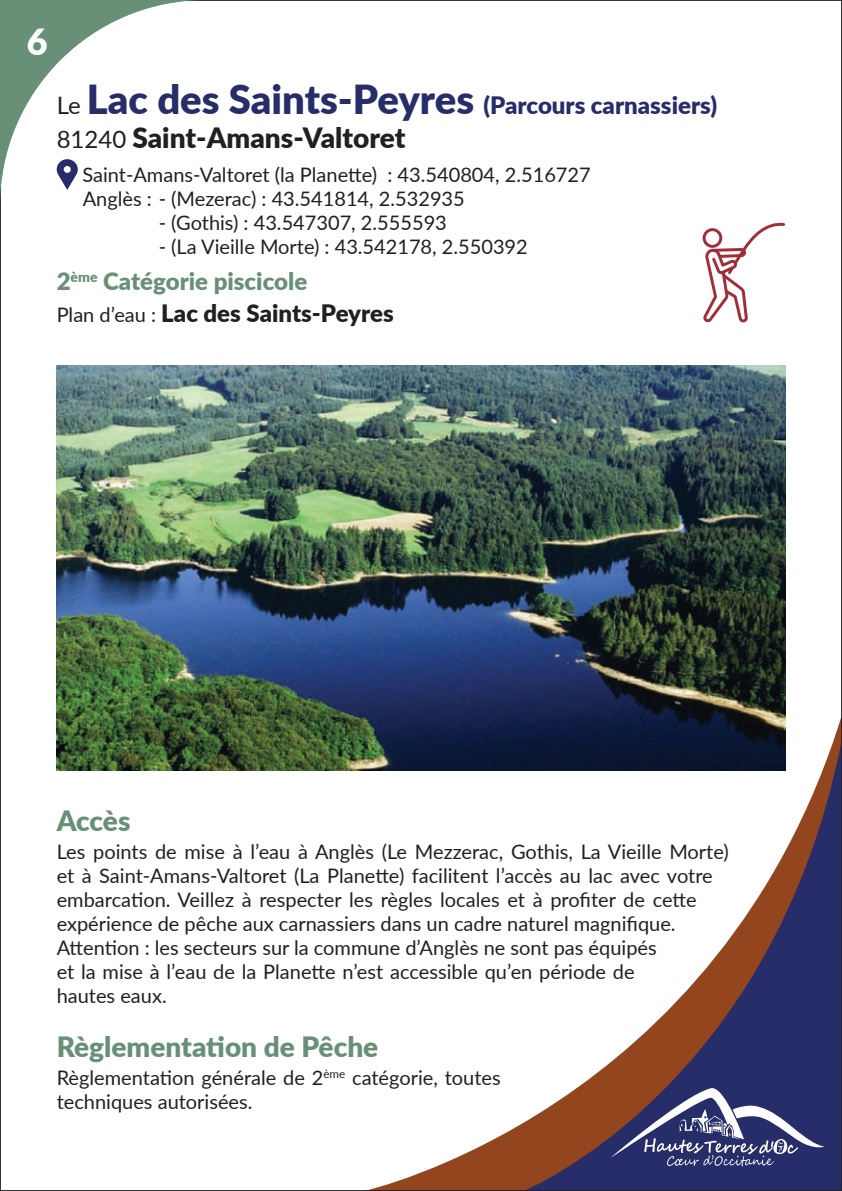
<style>
.page{position:relative;width:842px;height:1191px;background:#fff}
.page>*{position:absolute;margin:0;border:0;box-sizing:border-box;transform-origin:0 0}
.t1{font:900 36px "Lato";color:#fff}
.t2{font:900 28px "Lato";color:#689077}
.t3{font:900 28px "Lato";color:#231f20}
.t4{font:900 24px/32px "Lato";color:#689077}
.t5{font:900 24px "Lato";color:#272d69}
.t6{font:20px/24px "Lato";color:#231f20}
.s1{font-weight:400;color:#231f20}
.s2{font-size:40px}
.s3{font-weight:400;font-size:24px}
.s4{font-weight:400;font-size:20px;color:#231f20}
.s5{color:#231f20}
</style>
<div class="page">
<svg style="left:364px;top:714px;width:476px;height:475px"></svg>
<svg style="left:523px;top:738px;width:317px;height:451px"></svg>
<svg style="left:610px;top:1087px;width:215px;height:79px;background:#57557d"></svg>
<svg style="left:0;top:0;width:206px;height:206px"></svg>
<svg style="left:57px;top:159px;width:21px;height:31px"></svg>
<img style="left:57px;top:365px;width:728px;height:405px">
<div style="left:703px;top:228px;width:19px;height:20px;border:3px solid #a22d39;border-radius:50%"></div>
<svg style="left:704px;top:222px;width:82px;height:101px"></svg>
<h1 class="t1" style="left:27px;top:14px;width:22px">6</h1>
<p class="t5" style="left:57px;top:87px;width:662px"><span class="s1">Le</span> <span class="s2">Lac des Saints-Peyres</span> (Parcours carnassiers)</p>
<h2 class="t3" style="left:57px;top:116px;width:350px"><span class="s3">81240</span> Saint-Amans-Valtoret</h2>
<p class="t6" style="left:82px;top:162px;width:510px">Saint-Amans-Valtoret (la Planette) : 43.540804, 2.516727<br>Anglès : - (Mezerac) : 43.541814, 2.532935</p>
<p class="t6" style="left:159px;top:210px;width:290px">- (Gothis) : 43.547307, 2.555593</p>
<p class="t6" style="left:159px;top:234px;width:371px">- (La Vieille Morte) : 43.542178, 2.550392</p>
<p class="t4" style="left:57px;top:264px;width:338px">2<sup>ème</sup> Catégorie piscicole<br><span class="s4">Plan d’eau :</span> <span class="s5">Lac des Saints-Peyres</span></p>
<h2 class="t2" style="left:57px;top:799px;width:75px">Accès</h2>
<p class="t6" style="left:57px;top:838px;width:673px">Les points de mise à l’eau à Anglès (Le Mezzerac, Gothis, La Vieille Morte) et à Saint-Amans-Valtoret (La Planette) facilitent l’accès au lac avec votre embarcation. Veillez à respecter les règles locales et à profiter de cette expérience de pêche aux carnassiers dans un cadre naturel magnifique.<br>Attention : les secteurs sur la commune d’Anglès ne sont pas équipés<br>et la mise à l’eau de la Planette n’est accessible qu’en période de<br>hautes eaux.</p>
<h2 class="t2" style="left:57px;top:1025px;width:323px">Règlementation de Pêche</h2>
<p class="t6" style="left:57px;top:1064px;width:445px">Règlementation générale de 2<sup>ème</sup> catégorie, toutes techniques autorisées.</p>
</div>
